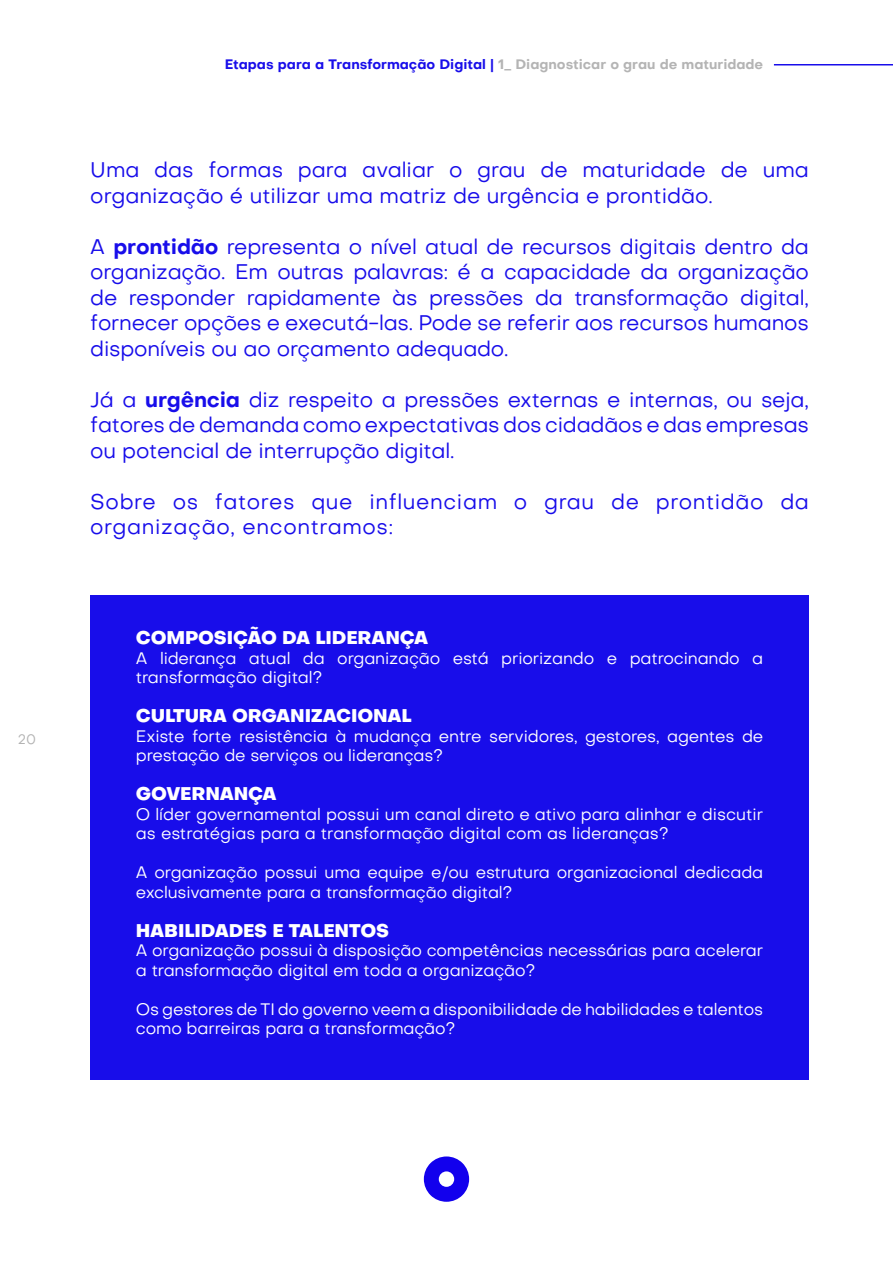
<style>
.page{position:relative;width:893px;height:1263px;background:#fff}
.page>*{position:absolute;margin:0;border:0;box-sizing:border-box;transform-origin:0 0}
.t1{font:21px/25.5px "Objectivity";color:#180dea;text-align:justify}
.t2{font:21px/25.5px "Objectivity";letter-spacing:.03em;color:#180dea}
.t3{font:800 18px "Objectivity";letter-spacing:-.01em;color:#fff}
.t4{font:16.5px/19.5px "Objectivity";letter-spacing:-.01em;color:#fff}
.t5{font:700 13.5px "Objectivity";color:#180dea}
.t6{font:13.5px "Objectivity";color:#b3b3b3}
.s1{color:#b4b4b4}
.s2{font-weight:700}
</style>
<div class="page">
<div style="left:90px;top:595px;width:719px;height:484px;background:#180dea"></div>
<hr style="left:774px;top:64px;width:119px;height:1px;background:#180dea">
<svg style="left:424px;top:1156px;width:45px;height:46px"></svg>
<p class="t6" style="left:18px;top:730px;width:20px">20</p>
<p class="t5" style="left:225px;top:55px;width:540px">Etapas para a Transformação Digital | <span class="s1">1_ Diagnosticar o grau de maturidade</span></p>
<p class="t1" style="left:90px;top:157px;width:720px">Uma das formas para avaliar o grau de maturidade de uma organização é utilizar uma matriz de urgência e prontidão.</p>
<p class="t1" style="left:90px;top:233px;width:720px">A <span class="s2">prontidão</span> representa o nível atual de recursos digitais dentro da organização. Em outras palavras: é a capacidade da organização de responder rapidamente às pressões da transformação digital, fornecer opções e executá-las. Pode se referir aos recursos humanos disponíveis ou ao orçamento adequado.</p>
<p class="t1" style="left:90px;top:386px;width:720px">Já a <span class="s2">urgência</span> diz respeito a pressões externas e internas, ou seja, fatores de demanda como expectativas dos cidadãos e das empresas ou potencial de interrupção digital.</p>
<p class="t2" style="left:90px;top:488px;width:720px">Sobre os fatores que influenciam o grau de prontidão da organização, encontramos:</p>
<p class="t3" style="left:136px;top:624px;width:294px">COMPOSIÇÃO DA LIDERANÇA</p>
<p class="t4" style="left:136px;top:648px;width:629px">A liderança atual da organização está priorizando e patrocinando a transformação digital?</p>
<p class="t3" style="left:136px;top:702px;width:277px">CULTURA ORGANIZACIONAL</p>
<p class="t4" style="left:136px;top:726px;width:629px">Existe forte resistência à mudança entre servidores, gestores, agentes de prestação de serviços ou lideranças?</p>
<p class="t3" style="left:136px;top:780px;width:142px">GOVERNANÇA</p>
<p class="t4" style="left:136px;top:804px;width:629px">O líder governamental possui um canal direto e ativo para alinhar e discutir as estratégias para a transformação digital com as lideranças?</p>
<p class="t4" style="left:136px;top:862px;width:629px">A organização possui uma equipe e/ou estrutura organizacional dedicada exclusivamente para a transformação digital?</p>
<p class="t3" style="left:136px;top:917px;width:255px">HABILIDADES E TALENTOS</p>
<p class="t4" style="left:136px;top:940px;width:629px">A organização possui à disposição competências necessárias para acelerar a transformação digital em toda a organização?</p>
<p class="t4" style="left:136px;top:999px;width:629px">Os gestores de TI do governo veem a disponibilidade de habilidades e talentos como barreiras para a transformação?</p>
</div>
